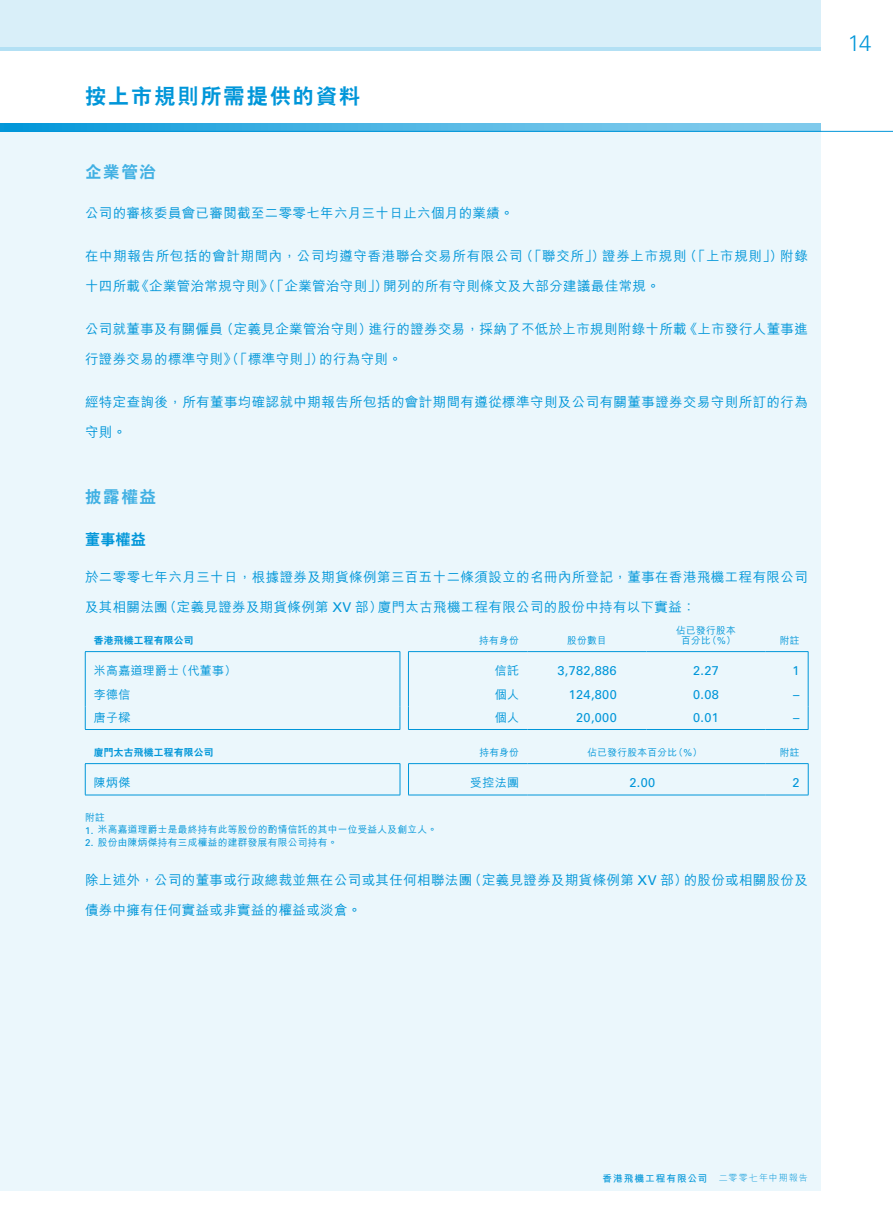
<style>
.page{position:relative;width:893px;height:1212px;background:#fff}
.page>*{position:absolute;margin:0;border:0;box-sizing:border-box;transform-origin:0 0}
.t1{font:300 22.5px "Univers";color:#0096d9}
.t2{font:800 21px "C Hei 2 HK";letter-spacing:.1em;color:#0096d9}
.t3{font:800 16.5px "C Hei 2 HK";letter-spacing:.1em;color:#40b0e3}
.t4{font:800 15px "C Hei 2 HK";color:#0096d9}
.t5{font:500 13.5px "M Hei HK";letter-spacing:.025em;color:#0096d9}
.t6{font:500 13.5px "M Hei HK";letter-spacing:.05em;color:#0096d9}
.t7{font:12.75px "Univers";letter-spacing:.025em;color:#0096d9}
.t8{font:500 12px "M Hei HK";letter-spacing:.025em;color:#0096d9}
.t9{font:500 9.75px/10.5px "M Hei HK";letter-spacing:.025em;color:#0096d9;text-align:center}
.t10{font:800 9.75px "C Hei 2 HK";letter-spacing:.025em;color:#0096d9}
.t11{font:700 9.75px "M Hei HK";letter-spacing:.09em;color:#0096d9}
.s1{font-family:"Univers";font-weight:400}
.s2{font-weight:300;font-size:9px}
</style>
<div class="page">
<svg style="left:1px;top:123px;width:820px;height:8px;background:#4bb4e4"></svg>
<div style="left:0;top:0;width:821px;height:50px;background:#d9eff9"></div>
<div style="left:0;top:132px;width:821px;height:1059px;background:#ebf7fc"></div>
<hr style="left:0;top:131px;width:893px;height:1px;background:#0096d9">
<hr style="left:0;top:47px;width:821px;height:3px;background:#b3e0f4">
<hr style="left:85px;top:651px;width:315px;height:1px;background:#0096d9">
<hr style="left:85px;top:652px;width:1px;height:31px;background:#0096d9">
<hr style="left:400px;top:652px;width:1px;height:31px;background:#0096d9">
<svg style="left:85px;top:683px;width:1px;height:46px"></svg>
<svg style="left:400px;top:683px;width:1px;height:46px"></svg>
<hr style="left:85px;top:729px;width:315px;height:1px;background:#0096d9">
<hr style="left:408px;top:651px;width:119px;height:1px;background:#0096d9">
<hr style="left:408px;top:652px;width:1px;height:31px;background:#0096d9">
<hr style="left:527px;top:651px;width:120px;height:1px;background:#0096d9">
<hr style="left:647px;top:651px;width:119px;height:1px;background:#0096d9">
<hr style="left:766px;top:651px;width:42px;height:1px;background:#0096d9">
<hr style="left:808px;top:652px;width:1px;height:31px;background:#0096d9">
<svg style="left:408px;top:683px;width:1px;height:46px"></svg>
<svg style="left:808px;top:683px;width:1px;height:46px"></svg>
<hr style="left:408px;top:729px;width:119px;height:1px;background:#0096d9">
<hr style="left:527px;top:729px;width:120px;height:1px;background:#0096d9">
<hr style="left:647px;top:729px;width:119px;height:1px;background:#0096d9">
<hr style="left:766px;top:729px;width:42px;height:1px;background:#0096d9">
<hr style="left:85px;top:764px;width:1px;height:31px;background:#0096d9">
<hr style="left:85px;top:795px;width:315px;height:1px;background:#0096d9">
<hr style="left:408px;top:763px;width:120px;height:1px;background:#0096d9">
<hr style="left:408px;top:764px;width:1px;height:31px;background:#0096d9">
<hr style="left:528px;top:763px;width:238px;height:1px;background:#0096d9">
<hr style="left:766px;top:763px;width:42px;height:1px;background:#0096d9">
<hr style="left:808px;top:764px;width:1px;height:31px;background:#0096d9">
<hr style="left:408px;top:795px;width:120px;height:1px;background:#0096d9">
<hr style="left:528px;top:795px;width:238px;height:1px;background:#0096d9">
<hr style="left:766px;top:795px;width:42px;height:1px;background:#0096d9">
<hr style="left:85px;top:763px;width:315px;height:1px;background:#0096d9">
<hr style="left:400px;top:764px;width:1px;height:31px;background:#0096d9">
<h2 class="t2" style="left:85px;top:83px;width:277px">按上市規則所需提供的資料</h2>
<p class="t3" style="left:85px;top:161px;width:72px">企業管治</p>
<p class="t5" style="left:85px;top:204px;width:430px">公司的審核委員會已審閱截至二零零七年六月三十日止六個月的業績。</p>
<p class="t6" style="left:85px;top:246px;width:724px">在中期報告所包括的會計期間內，公司均遵守香港聯合交易所有限公司（「聯交所」）證券上市規則（「上市規則」）附錄</p>
<p class="t5" style="left:85px;top:276px;width:576px">十四所載《企業管治常規守則》（「企業管治守則」）開列的所有守則條文及大部分建議最佳常規。</p>
<p class="t5" style="left:85px;top:319px;width:724px">公司就董事及有關僱員（定義見企業管治守則）進行的證券交易，採納了不低於上市規則附錄十所載《上市發行人董事進</p>
<p class="t5" style="left:85px;top:349px;width:318px">行證券交易的標準守則》（「標準守則」）的行為守則。</p>
<p class="t5" style="left:85px;top:392px;width:724px">經特定查詢後，所有董事均確認就中期報告所包括的會計期間有遵從標準守則及公司有關董事證券交易守則所訂的行為</p>
<p class="t5" style="left:85px;top:422px;width:43px">守則。</p>
<p class="t3" style="left:85px;top:486px;width:72px">披露權益</p>
<p class="t4" style="left:85px;top:529px;width:62px">董事權益</p>
<p class="t5" style="left:85px;top:567px;width:724px">於二零零七年六月三十日，根據證券及期貨條例第三百五十二條須設立的名冊內所登記，董事在香港飛機工程有限公司</p>
<p class="t5" style="left:85px;top:597px;width:612px">及其相關法團（定義見證券及期貨條例第 <span class="s1">XV</span> 部）廈門太古飛機工程有限公司的股份中持有以下實益：</p>
<p class="t10" style="left:94px;top:634px;width:101px">香港飛機工程有限公司</p>
<p class="t9" style="left:479px;top:634px;width:41px">持有身份</p>
<p class="t9" style="left:567px;top:634px;width:41px">股份數目</p>
<p class="t9" style="left:676px;top:624px;width:61px">佔已發行股本百分比（<span class="s1">%</span>）</p>
<p class="t9" style="left:780px;top:634px;width:21px">附註</p>
<p class="t8" style="left:94px;top:662px;width:144px">米高嘉道理爵士（代董事）</p>
<p class="t8" style="left:495px;top:662px;width:26px">信託</p>
<p class="t7" style="left:557px;top:663px;width:61px">3,782,886</p>
<p class="t7" style="left:693px;top:663px;width:27px">2.27</p>
<p class="t7" style="left:793px;top:663px;width:9px">1</p>
<p class="t8" style="left:94px;top:686px;width:38px">李德信</p>
<p class="t8" style="left:495px;top:686px;width:26px">個人</p>
<p class="t7" style="left:569px;top:687px;width:49px">124,800</p>
<p class="t7" style="left:693px;top:687px;width:27px">0.08</p>
<p class="t7" style="left:793px;top:687px;width:8px">–</p>
<p class="t8" style="left:94px;top:708px;width:38px">唐子樑</p>
<p class="t8" style="left:495px;top:708px;width:26px">個人</p>
<p class="t7" style="left:576px;top:709px;width:42px">20,000</p>
<p class="t7" style="left:693px;top:709px;width:27px">0.01</p>
<p class="t7" style="left:793px;top:709px;width:8px">–</p>
<p class="t10" style="left:94px;top:746px;width:121px">廈門太古飛機工程有限公司</p>
<p class="t9" style="left:479px;top:746px;width:41px">持有身份</p>
<p class="t9" style="left:587px;top:746px;width:116px">佔已發行股本百分比（<span class="s1">%</span>）</p>
<p class="t9" style="left:780px;top:746px;width:21px">附註</p>
<p class="t8" style="left:94px;top:774px;width:38px">陳炳傑</p>
<p class="t8" style="left:470px;top:774px;width:50px">受控法團</p>
<p class="t7" style="left:629px;top:775px;width:27px">2.00</p>
<p class="t7" style="left:793px;top:775px;width:9px">2</p>
<p class="t9" style="left:85px;top:811px;width:21px">附註</p>
<p class="t9" style="left:85px;top:824px;width:354px"><span class="s1">1.</span> 米高嘉道理爵士是最終持有此等股份的酌情信託的其中一位受益人及創立人。</p>
<p class="t9" style="left:85px;top:836px;width:254px"><span class="s1">2.</span> 股份由陳炳傑持有三成權益的建群發展有限公司持有。</p>
<p class="t5" style="left:85px;top:871px;width:724px">除上述外，公司的董事或行政總裁並無在公司或其任何相聯法團（定義見證券及期貨條例第 <span class="s1">XV</span> 部）的股份或相關股份及</p>
<p class="t5" style="left:85px;top:901px;width:278px">債券中擁有任何實益或非實益的權益或淡倉。</p>
<h1 class="t1" style="left:848px;top:29px;width:12px">14</h1>
<p class="t11" style="left:602px;top:1171px;width:207px">香港飛機工程有限公司 <span class="s2">二零零七年中期報告</span></p>
</div>
